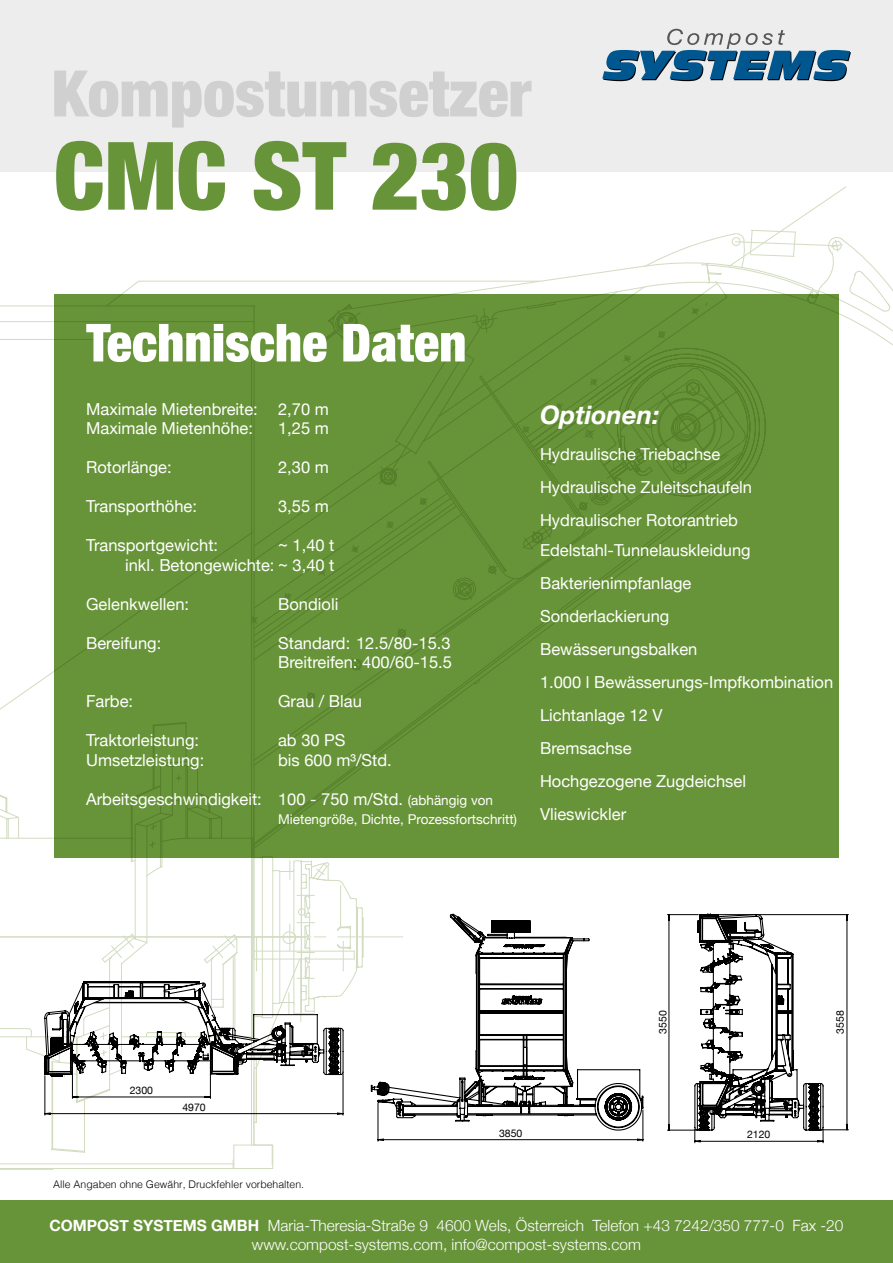
<style>
.page{position:relative;width:893px;height:1263px;background:#fff}
.page>*{position:absolute;margin:0;border:0;box-sizing:border-box;transform-origin:0 0}
.t1{font:900 condensed 94.5px "Helvetica Neue";color:#689439}
.t2{font:900 condensed 64.2px "Helvetica Neue";color:#d0d0d0}
.t3{font:900 condensed 52.5px "Helvetica Neue";color:#fff}
.t4{font:italic 700 25.5px "Helvetica Neue";color:#fff}
.t5{font:16.5px/33px "Helvetica Neue";color:#fff}
.t6{font:300 15.45px/19.5px "Helvetica Neue";color:#fff;text-align:center}
.t7{font:13.5px "Helvetica Neue";color:#fff}
.t8{font:300 10.5px "Helvetica";color:#000}
.t9{font:10.5px "Helvetica Neue";color:#000}
.s1{font-size:13.5px}
.s2{font-weight:700}
</style>
<div class="page">
<svg style="left:305px;top:186px;width:580px;height:154px"></svg>
<div style="left:0;top:0;width:893px;height:172px;background:#ededed"></div>
<svg style="left:602px;top:29px;width:249px;height:52px"></svg>
<div style="left:0;top:1200px;width:893px;height:63px;background:#689439"></div>
<div style="left:54px;top:294px;width:785px;height:563px;background:#689439"></div>
<svg style="left:0;top:721px;width:364px;height:432px"></svg>
<svg style="left:377px;top:913px;width:472px;height:230px"></svg>
<svg style="left:370px;top:913px;width:274px;height:218px"></svg>
<h2 class="t2" style="left:52px;top:41px;width:481px">Kompostumsetzer</h2>
<h1 class="t1" style="left:54px;top:98px;width:466px">CMC ST 230</h1>
<h3 class="t3" style="left:86px;top:300px;width:382px">Technische Daten</h3>
<p class="t5" style="left:86px;top:400px;width:244px;line-height:19.5px">Maximale Mietenbreite: 2,70 m<br>Maximale Mietenhöhe:</p>
<p class="t5" style="left:278px;top:413px;width:52px">1,25 m</p>
<p class="t5" style="left:86px;top:452px;width:87px">Rotorlänge:</p>
<p class="t5" style="left:278px;top:452px;width:52px">2,30 m</p>
<p class="t5" style="left:86px;top:491px;width:112px">Transporthöhe:</p>
<p class="t5" style="left:278px;top:491px;width:52px">3,55 m</p>
<p class="t5" style="left:86px;top:530px;width:133px">Transportgewicht:</p>
<p class="t5" style="left:125px;top:537px;width:211px;line-height:19.5px;text-align:right">~ 1,40 t<br>inkl. Betongewichte: ~ 3,40 t</p>
<p class="t5" style="left:86px;top:588px;width:104px">Gelenkwellen:</p>
<p class="t5" style="left:278px;top:588px;width:62px">Bondioli</p>
<p class="t5" style="left:86px;top:627px;width:77px">Bereifung:</p>
<p class="t5" style="left:278px;top:634px;width:175px;line-height:19.5px">Standard: 12.5/80-15.3<br>Breitreifen: 400/60-15.5</p>
<p class="t5" style="left:86px;top:686px;width:49px">Farbe:</p>
<p class="t5" style="left:278px;top:686px;width:85px">Grau / Blau</p>
<p class="t5" style="left:86px;top:725px;width:115px">Traktorleistung:</p>
<p class="t5" style="left:278px;top:725px;width:69px">ab 30 PS</p>
<p class="t5" style="left:86px;top:744px;width:120px">Umsetzleistung:</p>
<p class="t5" style="left:278px;top:744px;width:115px">bis 600 m³/Std.</p>
<p class="t5" style="left:86px;top:783px;width:408px">Arbeitsgeschwindigkeit: 100 - 750 m/Std. <span class="s1">(abhängig von</span></p>
<p class="t7" style="left:278px;top:810px;width:241px">Mietengröße, Dichte, Prozessfortschritt)</p>
<h3 class="t4" style="left:540px;top:395px;width:121px">Optionen:</h3>
<p class="t5" style="left:540px;top:438px;width:214px">Hydraulische Triebachse<br>Hydraulische Zuleitschaufeln<br>Hydraulischer Rotorantrieb</p>
<p class="t5" style="left:540px;top:534px;width:295px">Edelstahl-Tunnelauskleidung<br>Bakterienimpfanlage<br>Sonderlackierung<br>Bewässerungsbalken<br>1.000 l Bewässerungs-Impfkombination<br>Lichtanlage 12 V<br>Bremsachse<br>Hochgezogene Zugdeichsel<br>Vlieswickler</p>
<p class="t9" style="left:130px;top:1082px;width:25px">2300</p>
<p class="t9" style="left:182px;top:1100px;width:25px">4970</p>
<p class="t9" style="left:655px;top:1034px;width:25px;rotate:-90deg">3550</p>
<p class="t9" style="left:833px;top:1034px;width:25px;rotate:-90deg">3558</p>
<p class="t8" style="left:53px;top:1175px;width:252px">Alle Angaben ohne Gewähr, Druckfehler vorbehalten.</p>
<p class="t9" style="left:499px;top:1125px;width:25px">3850</p>
<p class="t9" style="left:747px;top:1127px;width:25px">2120</p>
<p class="t6" style="left:49px;top:1214px;width:795px"><span class="s2">COMPOST SYSTEMS GMBH</span> Maria-Theresia-Straße 9 4600 Wels, Österreich Telefon +43 7242/350 777-0 Fax -20 www.compost-systems.com, info@compost-systems.com</p>
</div>
